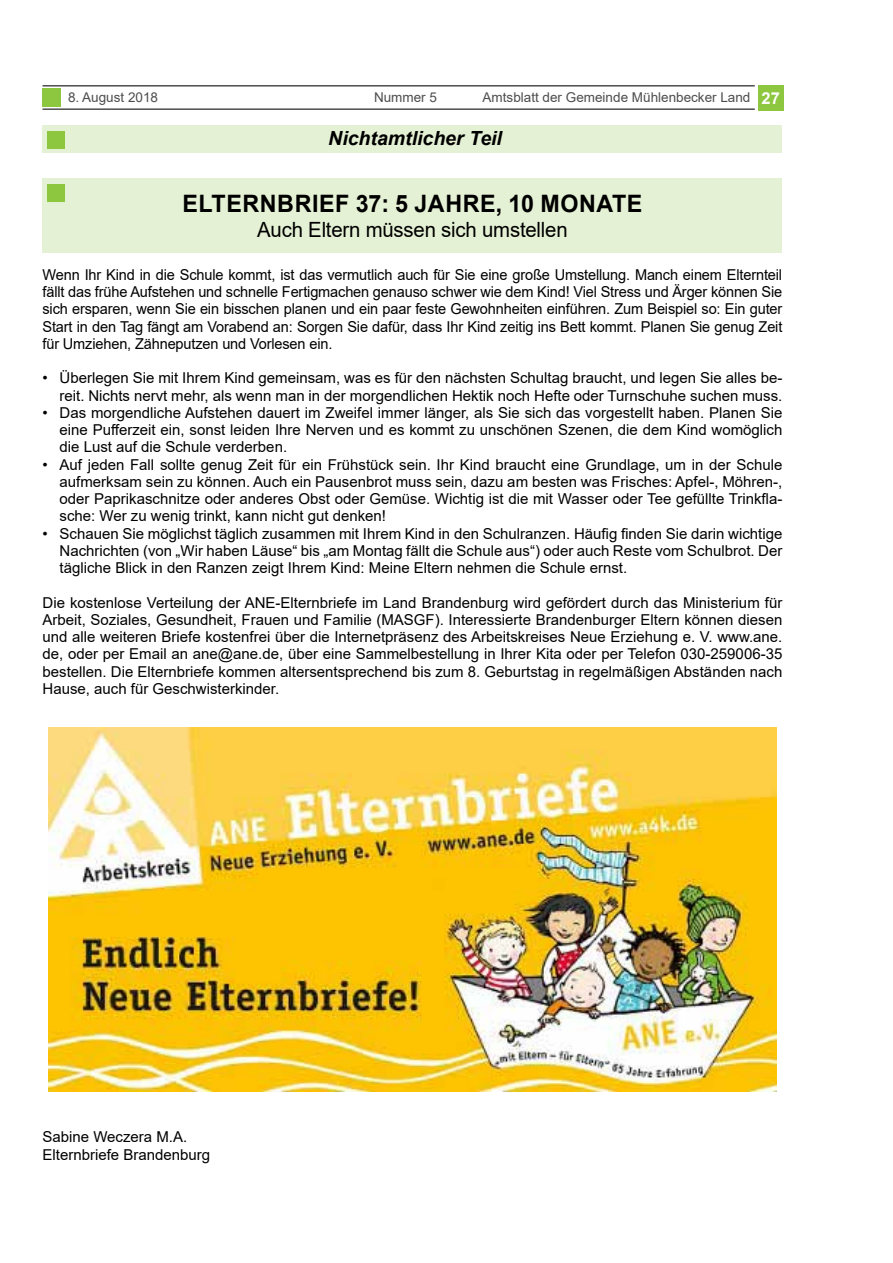
<style>
.page{position:relative;width:893px;height:1263px;background:#fff}
.page>*{position:absolute;margin:0;border:0;box-sizing:border-box;transform-origin:0 0}
.t1{font:700 24px "Arial";letter-spacing:.025em;color:#000}
.t2{font:21px "Arial";letter-spacing:-.01em;color:#000}
.t3{font:italic 700 19.5px "Arial";color:#000}
.t4{font:700 16.5px "Arial";color:#fff}
.t5{font:15px/17.2px "Arial";color:#000;text-align:justify}
.t6{font:13.5px "Arial";color:#4d4d4f}
</style>
<div class="page">
<div style="left:43px;top:125px;width:739px;height:28px;background:#e5f1d4"></div>
<hr style="left:43px;top:85px;width:712px;height:2px;background:#4d4d4f">
<hr style="left:43px;top:108px;width:712px;height:2px;background:#4d4d4f">
<div style="left:47px;top:132px;width:17px;height:17px;background:#8dc63f"></div>
<div style="left:758px;top:85px;width:25px;height:26px;background:#8dc63f"></div>
<div style="left:43px;top:89px;width:18px;height:18px;background:#8dc63f"></div>
<div style="left:43px;top:179px;width:739px;height:74px;background:#e5f1d4"></div>
<div style="left:47px;top:185px;width:17px;height:17px;background:#8dc63f"></div>
<img style="left:48px;top:727px;width:729px;height:364px">
<p class="t6" style="left:68px;top:88px;width:92px">8. August 2018</p>
<p class="t6" style="left:374px;top:88px;width:65px">Nummer 5</p>
<p class="t6" style="left:483px;top:88px;width:269px">Amtsblatt der Gemeinde Mühlenbecker Land</p>
<h3 class="t3" style="left:328px;top:125px;width:175px">Nichtamtlicher Teil</h3>
<p class="t4" style="left:761px;top:87px;width:20px">27</p>
<h1 class="t1" style="left:182px;top:186px;width:31px">ELTERNBRIEF</h1>
<h1 class="t1" style="left:356px;top:186px;width:90px">37: 5 JAHRE</h1>
<h1 class="t1" style="left:496px;top:186px;width:82px">, 10 MONATE</h1>
<h2 class="t2" style="left:257px;top:215px;width:312px">Auch Eltern müssen sich umstellen</h2>
<p class="t5" style="left:43px;top:266px;width:741px">Wenn Ihr Kind in die Schule kommt, ist das vermutlich auch für Sie eine große Umstellung. Manch einem Elternteil fällt das frühe Aufstehen und schnelle Fertigmachen genauso schwer wie dem Kind! Viel Stress und Ärger können Sie sich ersparen, wenn Sie ein bisschen planen und ein paar feste Gewohnheiten einführen. Zum Beispiel so: Ein guter Start in den Tag fängt am Vorabend an: Sorgen Sie dafür, dass Ihr Kind zeitig ins Bett kommt. Planen Sie genug Zeit für Umziehen, Zähneputzen und Vorlesen ein.</p>
<p class="t5" style="left:43px;top:369px;width:741px;text-align:right">• Überlegen Sie mit Ihrem Kind gemeinsam, was es für den nächsten Schultag braucht, und legen Sie alles be&shy;reit. Nichts nervt mehr, als wenn man in der morgendlichen Hektik noch Hefte oder Turnschuhe suchen muss.</p>
<p class="t5" style="left:60px;top:404px;width:724px;text-indent:-17px">• Das morgendliche Aufstehen dauert im Zweifel immer länger, als Sie sich das vorgestellt haben. Planen Sie eine Pufferzeit ein, sonst leiden Ihre Nerven und es kommt zu unschönen Szenen, die dem Kind womöglich die Lust auf die Schule verderben.</p>
<p class="t5" style="left:60px;top:456px;width:724px;text-indent:-17px">• Auf jeden Fall sollte genug Zeit für ein Frühstück sein. Ihr Kind braucht eine Grundlage, um in der Schule aufmerksam sein zu können. Auch ein Pausenbrot muss sein, dazu am besten was Frisches: Apfel-, Möhren-, oder Paprikaschnitze oder anderes Obst oder Gemüse. Wichtig ist die mit Wasser oder Tee gefüllte Trinkfla&shy;sche: Wer zu wenig trinkt, kann nicht gut denken!</p>
<p class="t5" style="left:60px;top:525px;width:724px;text-indent:-17px">• Schauen Sie möglichst täglich zusammen mit Ihrem Kind in den Schulranzen. Häufig finden Sie darin wichtige Nachrichten (von „Wir haben Läuse“ bis „am Montag fällt die Schule aus“) oder auch Reste vom Schulbrot. Der tägliche Blick in den Ranzen zeigt Ihrem Kind: Meine Eltern nehmen die Schule ernst.</p>
<p class="t5" style="left:43px;top:594px;width:741px">Die kostenlose Verteilung der ANE-Elternbriefe im Land Brandenburg wird gefördert durch das Ministerium für Arbeit, Soziales, Gesundheit, Frauen und Familie (MASGF). Interessierte Brandenburger Eltern können diesen und alle weiteren Briefe kostenfrei über die Internetpräsenz des Arbeitskreises Neue Erziehung e. V. www.ane. de, oder per Email an ane@ane.de, über eine Sammelbestellung in Ihrer Kita oder per Telefon 030-259006-35 bestellen. Die Elternbriefe kommen altersentsprechend bis zum 8. Geburtstag in regelmäßigen Abständen nach Hause, auch für Geschwisterkinder.</p>
<p class="t5" style="left:43px;top:1128px;width:169px">Sabine Weczera M.A.<br>Elternbriefe Brandenburg</p>
</div>
